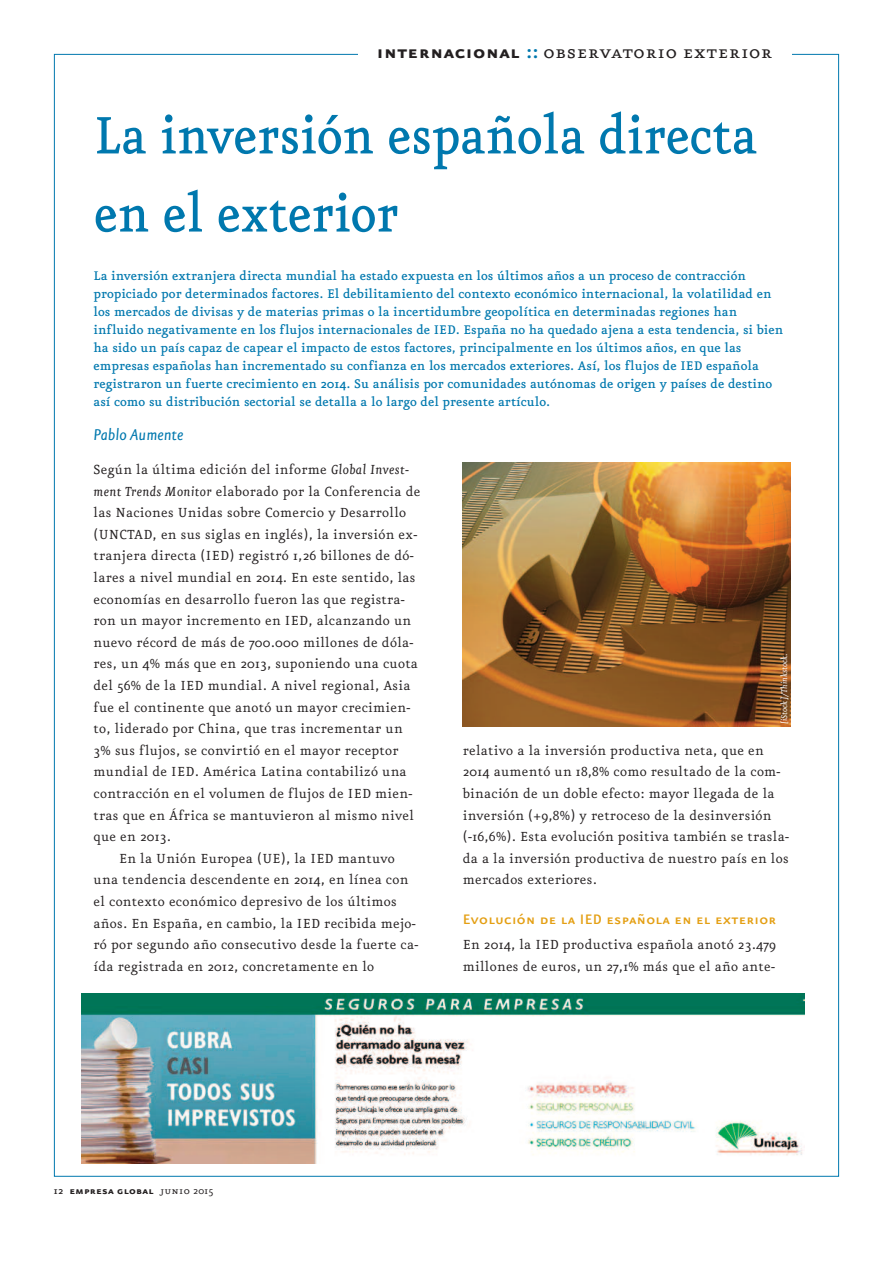
<style>
.page{position:relative;width:893px;height:1263px;background:#fff}
.page>*{position:absolute;margin:0;border:0;box-sizing:border-box;transform-origin:0 0}
.t1{font:500 63px/78.2px "Eureka";letter-spacing:-.005em;color:#0078ae;scale:.9 1}
.t2{font:21.9px "Eureka Small Caps";letter-spacing:.025em;color:#231f20}
.t3{font:italic 18.75px "Eureka Sans";color:#0078ae}
.t4{font:16.5px "Eureka Sans Medium Caps";letter-spacing:.02em;color:#e49f13}
.t5{font:15.75px/21.6px "Eureka";letter-spacing:.02em;color:#231f20}
.t6{font:500 15px/18px "Eureka";color:#0078ae}
.t7{font:12px "Eureka Sans Bold Caps";letter-spacing:.025em;color:#231f20}
.t8{font:italic 10.2px "Eureka";color:#fff}
.s1{font-family:"Eureka Sans Bold Caps"}
.s2{font-family:"Eureka Sans Bold Caps";color:#0078ae}
.s3{font-style:italic}
.s4{font-family:"Eureka";font-weight:500}
.s5{font-family:"Eureka Small Caps"}
.s6{font-family:"Eureka"}
</style>
<div class="page">
<img style="left:81px;top:993px;width:723px;height:170px">
<img style="left:463px;top:462px;width:327px;height:264px">
<h2 class="t2" style="left:377px;top:41px;width:397px"><span class="s1">internacional</span> <span class="s2">::</span> observatorio exterior</h2>
<h1 class="t1" style="left:94px;top:99px;width:739px">La inversión española directa en el exterior</h1>
<p class="t6" style="left:94px;top:267px;width:691px">La inversión extranjera directa mundial ha estado expuesta en los últimos años a un proceso de contracción propiciado por determinados factores. El debilitamiento del contexto económico internacional, la volatilidad en los mercados de divisas y de materias primas o la incertidumbre geopolítica en determinadas regiones han influido negativamente en los flujos internacionales de IED. España no ha quedado ajena a esta tendencia, si bien ha sido un país capaz de capear el impacto de estos factores, principalmente en los últimos años, en que las empresas españolas han incrementado su confianza en los mercados exteriores. Así, los flujos de IED española registraron un fuerte crecimiento en 2014. Su análisis por comunidades autónomas de origen y países de destino así como su distribución sectorial se detalla a lo largo del presente artículo.</p>
<p class="t3" style="left:94px;top:426px;width:91px">Pablo Aumente</p>
<p class="t5" style="left:94px;top:459px;width:317px">Según la última edición del informe <span class="s3">Global Invest-</span></p>
<p class="t5" style="left:94px;top:481px;width:328px"><span class="s3">ment Trends Monitor</span> elaborado por la Conferencia de</p>
<p class="t5" style="left:94px;top:502px;width:314px">las Naciones Unidas sobre Comercio y Desarrollo</p>
<p class="t5" style="left:94px;top:524px;width:325px">(UNCTAD, en sus siglas en inglés), la inversión ex-</p>
<p class="t5" style="left:94px;top:546px;width:322px">tranjera directa (IED) registró 1,26 billones de dó-</p>
<p class="t5" style="left:94px;top:567px;width:324px">lares a nivel mundial en 2014. En este sentido, las</p>
<p class="t5" style="left:94px;top:589px;width:313px">economías en desarrollo fueron las que registra-</p>
<p class="t5" style="left:94px;top:610px;width:319px">ron un mayor incremento en IED, alcanzando un</p>
<p class="t5" style="left:94px;top:632px;width:321px">nuevo récord de más de 700.000 millones de dóla-</p>
<p class="t5" style="left:94px;top:654px;width:326px">res, un 4% más que en 2013, suponiendo una cuota</p>
<p class="t5" style="left:94px;top:675px;width:318px">del 56% de la IED mundial. A nivel regional, Asia</p>
<p class="t5" style="left:94px;top:697px;width:318px">fue el continente que anotó un mayor crecimien-</p>
<p class="t5" style="left:94px;top:718px;width:311px">to, liderado por China, que tras incrementar un</p>
<p class="t5" style="left:94px;top:740px;width:306px">3% sus flujos, se convirtió en el mayor receptor</p>
<p class="t5" style="left:94px;top:762px;width:315px">mundial de IED. América Latina contabilizó una</p>
<p class="t5" style="left:94px;top:783px;width:320px">contracción en el volumen de flujos de IED mien-</p>
<p class="t5" style="left:94px;top:805px;width:322px">tras que en África se mantuvieron al mismo nivel</p>
<p class="t5" style="left:94px;top:826px;width:79px">que en 2013.</p>
<p class="t5" style="left:119px;top:848px;width:277px">En la Unión Europea (UE), la IED mantuvo</p>
<p class="t5" style="left:94px;top:870px;width:316px">una tendencia descendente en 2014, en línea con</p>
<p class="t5" style="left:94px;top:891px;width:305px">el contexto económico depresivo de los últimos</p>
<p class="t5" style="left:94px;top:913px;width:324px">años. En España, en cambio, la IED recibida mejo-</p>
<p class="t5" style="left:94px;top:934px;width:326px">ró por segundo año consecutivo desde la fuerte ca-</p>
<p class="t5" style="left:94px;top:956px;width:282px">ída registrada en 2012, concretamente en lo</p>
<p class="t8" style="left:779px;top:724px;width:72px;rotate:-90deg">[iStock]/Thinkstock.</p>
<p class="t5" style="left:463px;top:740px;width:328px">relativo a la inversión productiva neta, que en 2014 aumentó un 18,8% como resultado de la com&shy;binación de un doble efecto: mayor llegada de la inversión (+9,8%) y retroceso de la desinversión (-16,6%). Esta evolución positiva también se trasla&shy;da a la inversión productiva de nuestro país en los mercados exteriores.</p>
<p class="t4" style="left:463px;top:909px;width:315px">Evolución de la IED española en el exterior</p>
<p class="t5" style="left:463px;top:934px;width:315px">En 2014, la IED productiva española anotó 23.479 millones de euros, un 27,1% más que el año ante-</p>
<p class="t7" style="left:54px;top:1184px;width:161px"><span class="s4">12</span> empresa global <span class="s5">junio</span> <span class="s6">2015</span></p>
</div>
